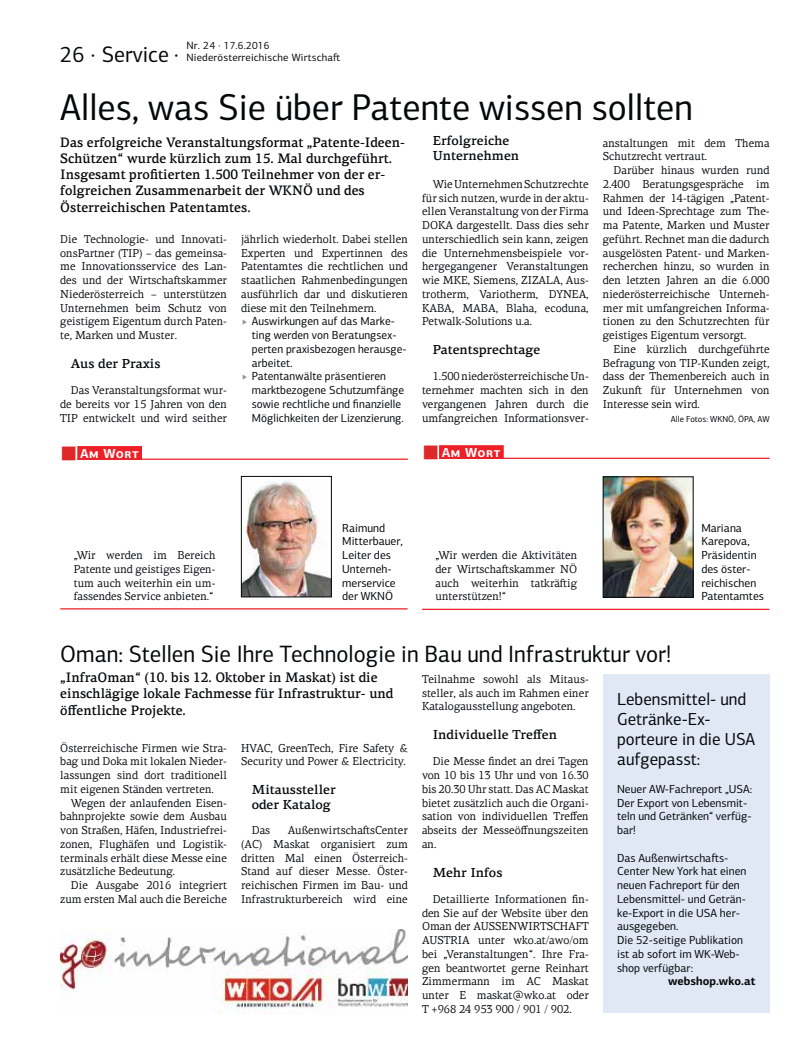
<style>
.page{position:relative;width:798px;height:1063px;background:#fff}
.page>*{position:absolute;margin:0;border:0;box-sizing:border-box;transform-origin:0 0}
.t1{font:37.5px "PF Centro Sans Pro";color:#040809;scale:.96 1}
.t2{font:23.75px "PF Centro Sans Pro";color:#040809;scale:.96 1}
.t3{font:22.5px "PF Centro Sans Pro";color:#040809;scale:.96 1}
.t4{font:17.5px/20px "PF Centro Sans Pro";color:#040809;scale:.96 1}
.t5{font:500 13.75px/16.2px "PF Centro Serif Pro";color:#040809;scale:.96 1}
.t6{font:500 13.12px/15px "PF Centro Serif Pro";color:#040809}
.t7{font:700 13.12px "PF Centro Sans Pro";letter-spacing:.04em;color:#fff}
.t8{font:11.75px/13.8px "PF Centro Sans Pro";color:#040809}
.t9{font:11.75px/13.8px "PF Centro Sans Pro";color:#040809;scale:.96 1}
.t10{font:700 11.75px "PF Centro Sans Pro";color:#040809}
.t11{font:11.5px/13.8px "PF Centro Serif Pro";color:#040809;text-align:justify;scale:.96 1}
.t12{font:10.62px/11.9px "PF Centro Sans Pro";letter-spacing:.02em;color:#040809}
.t13{font:8.75px "PF Centro Sans Pro";color:#040809}
</style>
<div class="page">
<hr style="left:60px;top:608px;width:347px;height:1px;background:#ec2026">
<div style="left:77px;top:446px;width:65px;height:14px;background:#ec2026"></div>
<hr style="left:77px;top:459px;width:330px;height:1px;background:#ec2026">
<img style="left:243px;top:479px;width:86px;height:116px">
<div style="left:241px;top:476px;width:90px;height:121px;border:1px solid #040809"></div>
<hr style="left:422px;top:609px;width:347px;height:1px;background:#ec2026">
<div style="left:439px;top:445px;width:64px;height:14px;background:#ec2026"></div>
<hr style="left:439px;top:458px;width:330px;height:1px;background:#ec2026">
<img style="left:604px;top:479px;width:87px;height:116px">
<div style="left:602px;top:477px;width:91px;height:120px;border:1px solid #040809"></div>
<img style="left:60px;top:930px;width:347px;height:83px">
<div style="left:602px;top:675px;width:167px;height:338px;background:#e0e7f5"></div>
<svg style="left:77px;top:446px;width:25px;height:14px"></svg>
<svg style="left:439px;top:445px;width:24px;height:12px"></svg>
<h3 class="t3" style="left:60px;top:46px;width:125px">26 · Service ·</h3>
<p class="t12" style="left:186px;top:41px;width:155px">Nr. 24 · 17.6.2016<br>Niederösterreichische Wirtscha-</p>
<h1 class="t1" style="left:60px;top:93px;width:660px">Alles, was Sie über Patente wissen sollten</h1>
<p class="t5" style="left:60px;top:135px;width:360px">Das erfolgreiche Veranstaltungsformat „Patente-Ideen-Schützen“ wurde kürzlich zum 15. Mal durchgeführt.<br>Insgesamt profitierten 1.500 Teilnehmer von der er&shy;folgreichen Zusammenarbeit der WKNÖ und des Österreichischen Patentamtes.</p>
<p class="t11" style="left:60px;top:233px;width:175px">Die Technologie- und Innovati&shy;onsPartner (TIP) – das gemeinsa&shy;me Innovationsservice des Lan&shy;des und der Wirtscha-skammer Niederösterreich – unterstützen Unternehmen beim Schutz von geistigem Eigentum durch Paten&shy;te, Marken und Muster.</p>
<p class="t6" style="left:71px;top:357px;width:91px">Aus der Praxis</p>
<p class="t11" style="left:60px;top:385px;width:175px;text-indent:11px">Das Veranstaltungsformat wur&shy;de bereits vor 15 Jahren von den TIP entwickelt und wird seither</p>
<p class="t6" style="left:432px;top:135px;width:88px">Erfolgreiche<br>Unternehmen</p>
<p class="t11" style="left:422px;top:178px;width:175px;text-indent:11px">Wie Unternehmen Schutzrechte für sich nutzen, wurde in der aktu&shy;ellen Veranstaltung von der Firma DOKA dargestellt. Dass dies sehr unterschiedlich sein kann, zeigen die Unternehmensbeispiele vor&shy;hergegangener Veranstaltungen wie MKE, Siemens, ZIZALA, Aus&shy;trotherm, Variotherm, DYNEA, KABA, MABA, Blaha, ecoduna, Petwalk-Solutions u.a.</p>
<p class="t6" style="left:432px;top:344px;width:109px">Patentsprechtage</p>
<p class="t11" style="left:422px;top:371px;width:175px;text-indent:11px">1.500 niederösterreichische Un&shy;ternehmer machten sich in den vergangenen Jahren durch die umfangreichen Informationsver-</p>
<p class="t11" style="left:602px;top:137px;width:175px">anstaltungen mit dem Thema<br>Schutzrecht vertraut.</p>
<p class="t11" style="left:602px;top:165px;width:175px;text-indent:11px">Darüber hinaus wurden rund 2.400 Beratungsgespräche im Rahmen der 14-tägigen „Patent&shy;und Ideen-Sprechtage zum The&shy;ma Patente, Marken und Muster geführt. Rechnet man die dadurch ausgelösten Patent- und Marken&shy;recherchen hinzu, so wurden in den letzten Jahren an die 6.000 niederösterreichische Unterneh&shy;mer mit umfangreichen Informa&shy;tionen zu den Schutzrechten für geistiges Eigentum versorgt.</p>
<p class="t11" style="left:602px;top:343px;width:175px;text-indent:11px">Eine kürzlich durchgeführte Befragung von TIP-Kunden zeigt, dass der Themenbereich auch in Zukun- für Unternehmen von Interesse sein wird.</p>
<p class="t13" style="left:670px;top:415px;width:100px">Alle Fotos: WKNÖ, ÖPA, AW</p>
<p class="t11" style="left:241px;top:233px;width:175px">jährlich wiederholt. Dabei stellen Experten und Expertinnen des Patentamtes die rechtlichen und staatlichen Rahmenbedingungen ausführlich dar und diskutieren diese mit den Teilnehmern.</p>
<p class="t9" style="left:252px;top:316px;width:163px">Auswirkungen auf das Marke&shy;ting werden von Beratungsex&shy;perten praxisbezogen herausge&shy;arbeitet.<br>Patentanwälte präsentieren marktbezogene Schutzumfänge sowie rechtliche und finanzielle<br>Möglichkeiten der Lizenzierung.</p>
<p class="t7" style="left:80px;top:449px;width:60px">Am Wort</p>
<p class="t11" style="left:74px;top:550px;width:149px">„Wir werden im Bereich Patente und geistiges Eigen&shy;tum auch weiterhin ein um&shy;fassendes Service anbieten.“</p>
<p class="t8" style="left:342px;top:522px;width:62px">Raimund<br>Mitterbauer,<br>Leiter des<br>Unterneh&shy;merservice der WKNÖ</p>
<p class="t7" style="left:441px;top:448px;width:60px">Am Wort</p>
<p class="t11" style="left:435px;top:550px;width:149px">„Wir werden die Aktivitäten der Wirtscha-skammer NÖ auch weiterhin tatkrä-ig unterstützen!“</p>
<p class="t8" style="left:701px;top:522px;width:64px">Mariana<br>Karepova,<br>Präsidentin des öster&shy;reichischen<br>Patentamtes</p>
<h2 class="t2" style="left:60px;top:645px;width:637px">Oman: Stellen Sie Ihre Technologie in Bau und Infrastruktur vor!</h2>
<p class="t5" style="left:60px;top:671px;width:348px">„InfraOman“ (10. bis 12. Oktober in Maskat) ist die einschlägige lokale Fachmesse für Infrastruktur- und öffentliche Projekte.</p>
<p class="t11" style="left:60px;top:742px;width:175px">Österreichische Firmen wie Stra&shy;bag und Doka mit lokalen Nieder&shy;lassungen sind dort traditionell mit eigenen Ständen vertreten.</p>
<p class="t11" style="left:60px;top:797px;width:175px;text-indent:11px">Wegen der anlaufenden Eisen&shy;bahnprojekte sowie dem Ausbau von Straßen, Häfen, Industriefrei&shy;zonen, Flughäfen und Logistik&shy;terminals erhält diese Messe eine zusätzliche Bedeutung.</p>
<p class="t11" style="left:60px;top:880px;width:175px;text-align:right">Die Ausgabe 2016 integriert zum ersten Mal auch die Bereiche</p>
<p class="t11" style="left:422px;top:673px;width:175px">Teilnahme sowohl als Mitaus&shy;steller, als auch im Rahmen einer Katalogausstellung angeboten.</p>
<p class="t6" style="left:432px;top:729px;width:126px">Individuelle Treffen</p>
<p class="t11" style="left:422px;top:756px;width:175px;text-indent:11px">Die Messe findet an drei Tagen von 10 bis 13 Uhr und von 16.30 bis 20.30 Uhr statt. Das AC Maskat bietet zusätzlich auch die Organi&shy;sation von individuellen Treffen abseits der Messeöffnungszeiten an.</p>
<p class="t6" style="left:432px;top:866px;width:71px">Mehr Infos</p>
<p class="t11" style="left:422px;top:893px;width:175px;text-indent:11px">Detaillierte Informationen fin&shy;den Sie auf der Website über den Oman der AUSSENWIRTSCHAFT AUSTRIA unter wko.at/awo/om bei „Veranstaltungen“. Ihre Fra&shy;gen beantwortet gerne Reinhart Zimmermann im AC Maskat unter E maskat@wko.at oder T +968 24 953 900 / 901 / 902.</p>
<h3 class="t4" style="left:617px;top:691px;width:145px">Lebensmittel- und<br>Getränke-Ex&shy;porteure in die USA aufgepasst:</h3>
<p class="t8" style="left:617px;top:783px;width:137px">Neuer AW-Fachreport „USA:<br>Der Export von Lebensmit&shy;teln und Getränken“ verfüg&shy;bar!</p>
<p class="t8" style="left:617px;top:852px;width:131px">Das Außenwirtscha-s-<br>Center New York hat einen neuen Fachreport für den<br>Lebensmittel- und Geträn&shy;ke-Export in die USA her&shy;ausgegeben.<br>Die 52-seitige Publikation ist ab sofort im WK-Web&shy;shop verfügbar:</p>
<p class="t10" style="left:668px;top:977px;width:89px">webshop.wko.at</p>
<p class="t11" style="left:241px;top:742px;width:175px">HVAC, GreenTech, Fire Safety &amp;<br>Security und Power &amp; Electricity.</p>
<p class="t6" style="left:252px;top:784px;width:85px">Mitaussteller oder Katalog</p>
<p class="t11" style="left:252px;top:825px;width:21px">Das</p>
<p class="t11" style="left:241px;top:825px;width:175px;text-indent:46px">Außenwirtscha-sCenter (AC) Maskat organisiert zum dritten Mal einen Österreich-Stand auf dieser Messe. Öster&shy;reichischen Firmen im Bau- und Infrastrukturbereich wird eine</p>
</div>
